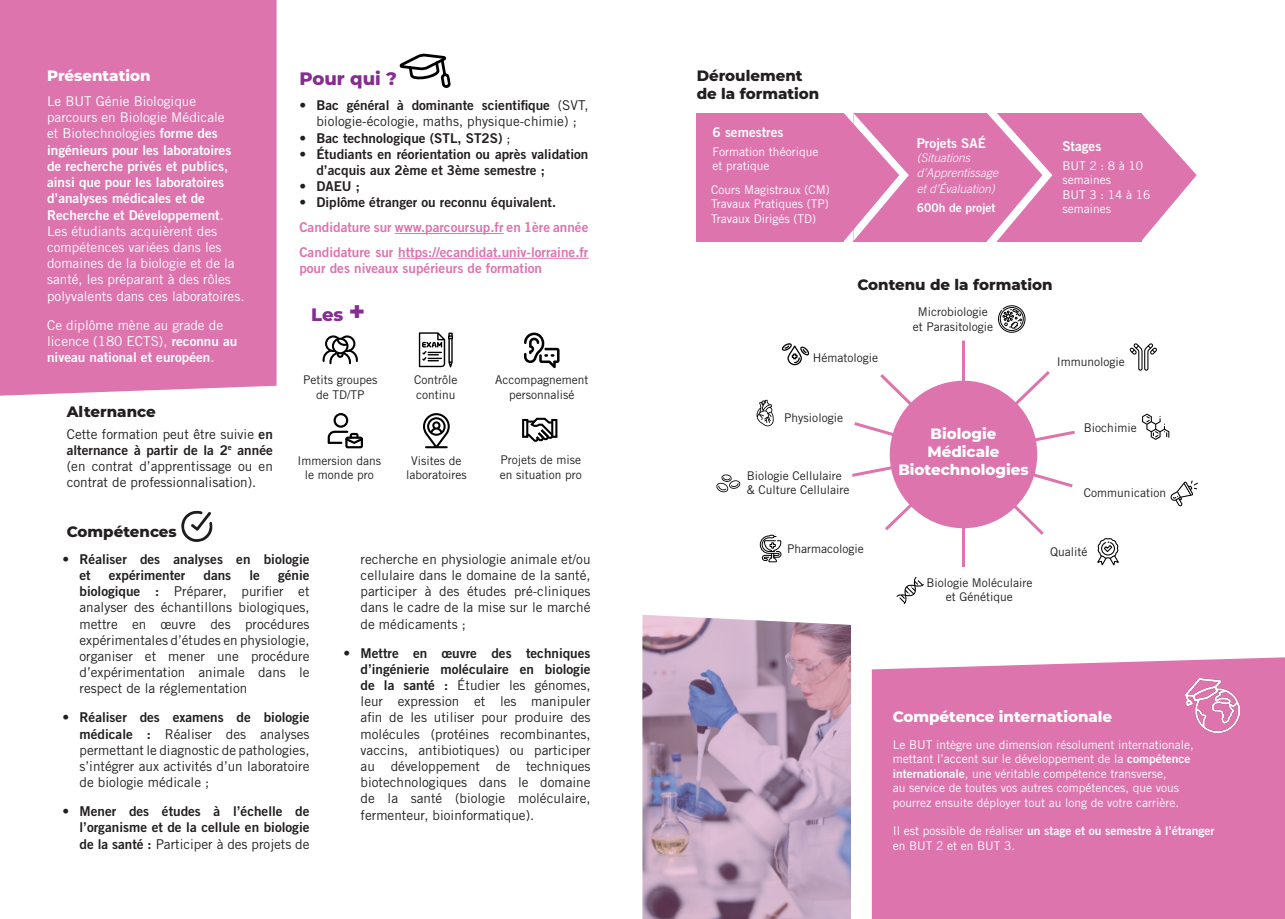
<style>
.page{position:relative;width:1285px;height:919px;background:#fff}
.page>*{position:absolute;margin:0;border:0;box-sizing:border-box;transform-origin:0 0}
.t1{font:800 18px "Montserrat";color:#862d91}
.t2{font:800 15px/18px "Montserrat";color:#fff;text-align:center}
.t3{font:800 15px/18px "Montserrat";color:#231f20}
.t4{font:13.5px/16.2px "Trade Gothic LT Std";color:#231f20;text-align:justify}
.t5{font:13.5px/16.2px "Trade Gothic LT Std";color:#fff}
.t6{font:13.5px/16.2px "Trade Gothic LT Std Bd 2";color:#231f20}
.t7{font:13.5px/16.2px "Trade Gothic LT Std Bd 2";color:#dd74ae}
.t8{font:13.5px "Trade Gothic LT Std Bd 2";color:#fff}
.t9{font:12px/14.4px "Trade Gothic LT Std";color:#fff}
.t10{font:12px/14.4px "Trade Gothic LT Std";color:#231f20;text-align:center}
.t11{font:italic 300 12px/14.4px "Trade Gothic LT Std";color:#fff}
.t12{font:12px "Trade Gothic LT Std Bd 2";color:#fff}
.s1{font-family:"Trade Gothic LT Std Bd 2"}
.s2{font-family:"Trade Gothic LT Std"}
.s3{font-size:27px}
</style>
<div class="page">
<div style="left:0;top:0;width:276px;height:395px;background:#dd74ae"></div>
<svg style="left:399px;top:53px;width:52px;height:35px"></svg>
<hr style="left:394px;top:233px;width:109px;height:1px;background:#dd74ae">
<hr style="left:398px;top:258px;width:190px;height:1px;background:#dd74ae">
<svg style="left:642px;top:615px;width:208px;height:303px;background:#b69cb5"></svg>
<svg style="left:181px;top:510px;width:32px;height:32px"></svg>
<div style="left:871px;top:657px;width:413px;height:261px;background:#dd74ae"></div>
<img style="left:1184px;top:678px;width:55px;height:54px">
<svg style="left:322px;top:335px;width:36px;height:30px"></svg>
<svg style="left:419px;top:332px;width:34px;height:35px"></svg>
<svg style="left:524px;top:332px;width:35px;height:36px"></svg>
<div style="left:551px;top:419px;width:6px;height:19px;border:2px solid #000"></div>
<svg style="left:525px;top:417px;width:30px;height:25px"></svg>
<div style="left:522px;top:419px;width:6px;height:19px;border:2px solid #000"></div>
<svg style="left:327px;top:413px;width:36px;height:35px"></svg>
<svg style="left:423px;top:413px;width:26px;height:35px"></svg>
<div style="left:696px;top:113px;width:147px;height:128px;background:#dd74ae"></div>
<div style="left:853px;top:113px;width:133px;height:128px;background:#dd74ae"></div>
<div style="left:996px;top:113px;width:144px;height:128px;background:#dd74ae"></div>
<svg style="left:986px;top:113px;width:66px;height:128px"></svg>
<svg style="left:1140px;top:113px;width:56px;height:128px"></svg>
<svg style="left:843px;top:113px;width:65px;height:128px"></svg>
<hr style="left:961px;top:340px;width:3px;height:227px;background:#dd74ae">
<svg style="left:852px;top:368px;width:223px;height:170px"></svg>
<div style="left:889px;top:380px;width:148px;height:148px;background:#dd74ae;border-radius:50%"></div>
<svg style="left:998px;top:305px;width:27px;height:27px"></svg>
<svg style="left:896px;top:577px;width:27px;height:27px"></svg>
<svg style="left:1129px;top:344px;width:27px;height:26px"></svg>
<svg style="left:1142px;top:413px;width:27px;height:27px"></svg>
<svg style="left:1170px;top:480px;width:27px;height:26px"></svg>
<svg style="left:1097px;top:538px;width:22px;height:27px"></svg>
<svg style="left:759px;top:535px;width:22px;height:27px"></svg>
<svg style="left:756px;top:400px;width:17px;height:26px"></svg>
<svg style="left:781px;top:343px;width:28px;height:22px"></svg>
<svg style="left:716px;top:474px;width:24px;height:19px"></svg>
<p class="t2" style="left:47px;top:67px;width:105px">Présentation</p>
<p class="t5" style="left:47px;top:93px;width:199px">Le BUT Génie Biologique parcours en Biologie Médicale<br>et Biotechnologies <span class="s1">forme des ingénieurs pour les laboratoires de recherche privés et publics, ainsi que pour les laboratoires d’analyses médicales et de<br>Recherche et Développement</span>.<br>Les étudiants acquièrent des compétences variées dans les domaines de la biologie et de la santé, les préparant à des rôles polyvalents dans ces laboratoires.</p>
<p class="t5" style="left:47px;top:316px;width:192px">Ce diplôme mène au grade de licence (180 ECTS), <span class="s1">reconnu au niveau national et européen</span>.</p>
<p class="t3" style="left:67px;top:402px;width:90px">Alternance</p>
<p class="t4" style="left:67px;top:425px;width:207px">Cette formation peut être suivie <span class="s1">en alternance à partir de la 2</span><sup>e</sup> <span class="s1">année </span>(en contrat d’apprentissage ou en contrat de professionnalisation).</p>
<p class="t1" style="left:299px;top:66px;width:99px">Pour qui ?</p>
<p class="t4" style="left:299px;top:97px;width:290px;text-align:center"><span class="s1">• Bac général à dominante scientifique</span> (SVT, biologie-écologie, maths, physique-chimie) ;</p>
<p class="t6" style="left:299px;top:129px;width:213px">• Bac technologique (STL, ST2S) <span class="s2">;</span></p>
<p class="t6" style="left:316px;top:146px;width:273px;text-indent:-17px">• Étudiants en réorientation ou après validation d’acquis aux 2ème et 3ème semestre ;</p>
<p class="t6" style="left:299px;top:178px;width:62px">• DAEU ;</p>
<p class="t6" style="left:299px;top:194px;width:258px">• Diplôme étranger ou reconnu équivalent.</p>
<p class="t7" style="left:299px;top:219px;width:290px">Candidature sur www.parcoursup.fr en 1ère année</p>
<p class="t7" style="left:299px;top:244px;width:290px">Candidature sur https://ecandidat.univ-lorraine.fr pour des niveaux supérieurs de formation</p>
<p class="t1" style="left:311px;top:303px;width:56px">Les <span class="s3">+</span></p>
<p class="t10" style="left:303px;top:373px;width:76px">Petits groupes de TD/TP</p>
<p class="t10" style="left:414px;top:373px;width:45px;text-align:left">Contrôle continu</p>
<p class="t10" style="left:495px;top:373px;width:95px">Accompagnement personnalisé</p>
<p class="t10" style="left:297px;top:453px;width:85px">Immersion dans le monde pro</p>
<p class="t10" style="left:406px;top:453px;width:62px">Visites de laboratoires</p>
<p class="t10" style="left:499px;top:452px;width:83px;text-align:left">Projets de mise en situation pro</p>
<p class="t3" style="left:67px;top:522px;width:111px">Compétences</p>
<p class="t6" style="left:80px;top:550px;width:231px;text-indent:-17px">• Réaliser des analyses en biologie et</p>
<p class="t4" style="left:80px;top:567px;width:231px;text-indent:198px"><span class="s1">génie biologique :</span> Préparer, purifier et analyser des échantillons biologiques, mettre en œuvre des procédures expérimentales d’études en physiologie, organiser et mener une procédure d’expérimentation animale dans le respect de la réglementation</p>
<p class="t4" style="left:80px;top:709px;width:231px;text-indent:-17px"><span class="s1">• Réaliser des examens de biologie médicale :</span> Réaliser des analyses permettant le diagnostic de pathologies, s’intégrer aux activités d’un laboratoire de biologie médicale ;</p>
<p class="t6" style="left:80px;top:803px;width:231px;text-align:justify;text-indent:-17px">• Mener des études à l’échelle de l’organisme et de la cellule en biologie de la santé : <span class="s2">Participer à des projets de</span></p>
<p class="t6" style="left:109px;top:566px;width:78px">expérimenter</p>
<p class="t6" style="left:203px;top:566px;width:29px">dans</p>
<p class="t6" style="left:249px;top:566px;width:12px">le</p>
<p class="t4" style="left:360px;top:550px;width:231px">recherche en physiologie animale et/ou cellulaire dans le domaine de la santé, participer à des études pré-cliniques dans le cadre de la mise sur le marché de médicaments ;</p>
<p class="t4" style="left:360px;top:644px;width:231px;text-indent:-17px"><span class="s1">• Mettre en œuvre des techniques d’ingénierie moléculaire en biologie de la santé :</span> Étudier les génomes, leur expression et les manipuler afin de les utiliser pour produire des molécules (protéines recombinantes, vaccins, antibiotiques) ou participer au développement de techniques biotechnologiques dans le domaine de la santé (biologie moléculaire, fermenteur, bioinformatique).</p>
<p class="t3" style="left:696px;top:67px;width:124px">Déroulement de la formation</p>
<p class="t8" style="left:712px;top:123px;width:72px">6 semestres</p>
<p class="t9" style="left:712px;top:144px;width:107px">Formation théorique et pratique</p>
<p class="t9" style="left:711px;top:182px;width:120px;text-align:justify">Cours Magistraux (CM)<br>Travaux Pratiques (TP)<br>Travaux Dirigés (TD)</p>
<p class="t8" style="left:916px;top:135px;width:71px">Projets SAÉ</p>
<p class="t11" style="left:916px;top:151px;width:83px">(Situations d’Apprentissage</p>
<p class="t11" style="left:916px;top:181px;width:80px">et d’Évaluation)</p>
<p class="t12" style="left:916px;top:200px;width:80px">600h de projet</p>
<p class="t8" style="left:1062px;top:138px;width:40px">Stages</p>
<p class="t9" style="left:1062px;top:158px;width:82px">BUT 2 : 8 à 10 semaines</p>
<p class="t9" style="left:1062px;top:187px;width:89px">BUT 3 : 14 à 16 semaines</p>
<p class="t3" style="left:857px;top:275px;width:196px">Contenu de la formation</p>
<p class="t10" style="left:912px;top:304px;width:82px">Microbiologie et Parasitologie</p>
<p class="t10" style="left:812px;top:351px;width:67px">Hématologie</p>
<p class="t10" style="left:784px;top:410px;width:60px">Physiologie</p>
<p class="t10" style="left:746px;top:468px;width:104px;text-align:left">Biologie Cellulaire &amp; Culture Cellulaire</p>
<p class="t2" style="left:898px;top:424px;width:132px">Biologie<br>Médicale<br>Biotechnologies</p>
<p class="t10" style="left:1056px;top:354px;width:70px">Immunologie</p>
<p class="t10" style="left:1083px;top:421px;width:54px">Biochimie</p>
<p class="t10" style="left:1083px;top:485px;width:84px">Communication</p>
<p class="t10" style="left:787px;top:541px;width:78px">Pharmacologie</p>
<p class="t10" style="left:1049px;top:544px;width:39px">Qualité</p>
<p class="t10" style="left:926px;top:575px;width:107px">Biologie Moléculaire et Génétique</p>
<p class="t2" style="left:892px;top:707px;width:221px">Compétence internationale</p>
<p class="t9" style="left:892px;top:737px;width:302px">Le BUT intègre une dimension résolument internationale, mettant l’accent sur le développement de la <span class="s1">compétence internationale</span>, une véritable compétence transverse,<br>au service de toutes vos autres compétences, que vous pourrez ensuite déployer tout au long de votre carrière.</p>
<p class="t9" style="left:892px;top:823px;width:323px">Il est possible de réaliser <span class="s1">un stage et ou semestre à l’étranger </span>en BUT 2 et en BUT 3.</p>
</div>
